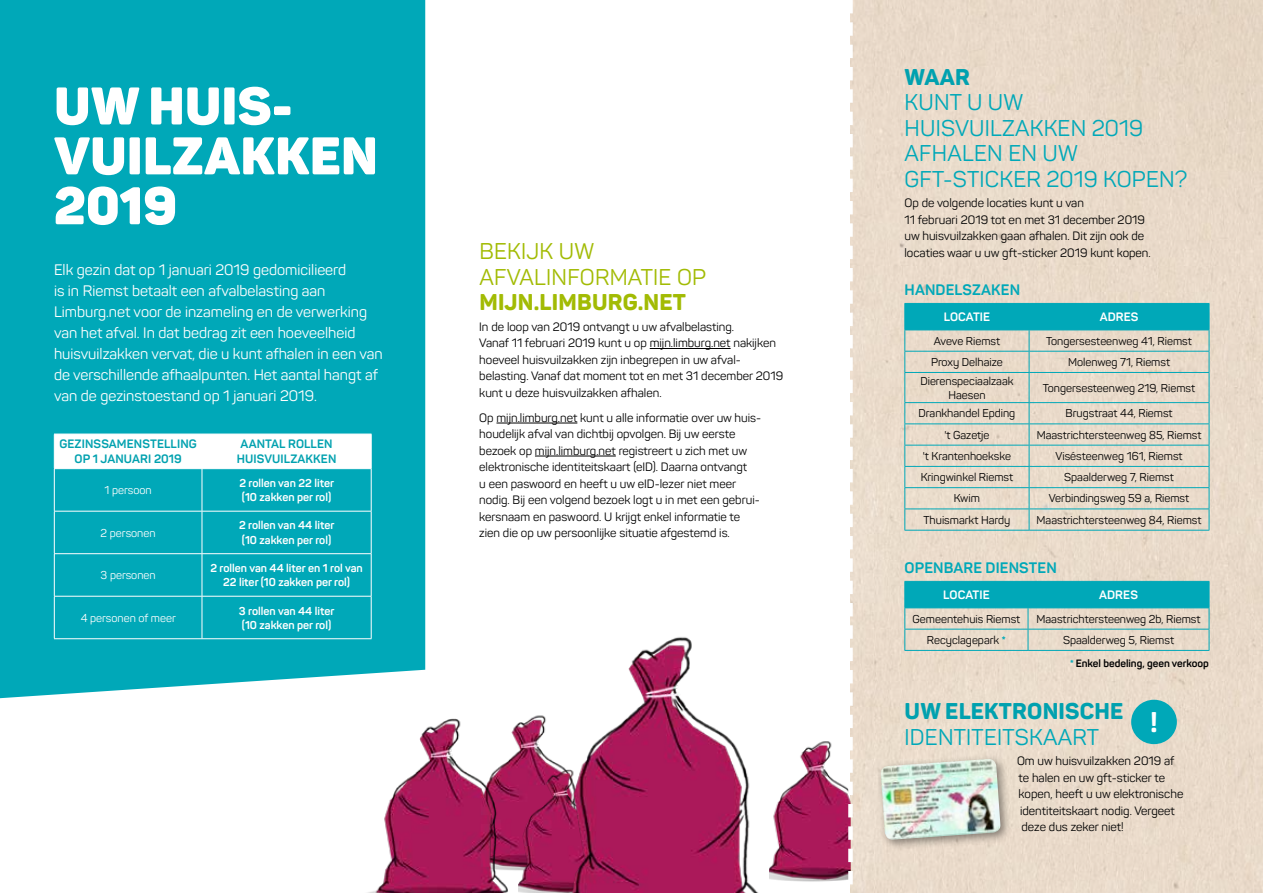
<style>
.page{position:relative;width:1263px;height:893px;background:#fff}
.page>*{position:absolute;margin:0;border:0;box-sizing:border-box;transform-origin:0 0}
.t1{font:900 52.2px/49.9px "Panton";letter-spacing:.01em;color:#fff}
.t2{font:800 27px "Panton";color:#fff}
.t3{font:22.5px/25.5px "Panton";letter-spacing:.01em;color:#00a8b8}
.t4{font:22.5px/25.5px "Panton";letter-spacing:.01em;color:#a2bb04}
.t5{font:800 22.5px "Panton";letter-spacing:.01em;color:#00a1af}
.t6{font:800 22.5px "Panton";letter-spacing:.01em;color:#a2bb04}
.t7{font:15px/21px "Panton";color:#fff}
.t8{font:700 15px "Panton";letter-spacing:.01em;color:#00a8b8}
.t9{font:12px/16.5px "Panton";color:#000}
.t10{font:700 12px/14.7px "Panton";letter-spacing:.01em;color:#00a1af;text-align:center}
.t11{font:700 12px "Panton";letter-spacing:.01em;color:#fff}
.t12{font:11.25px/14.2px "Panton";color:#000;text-align:center}
.t13{font:700 11.25px/14.2px "Panton";color:#fff}
.t14{font:11.25px "Panton";color:#fff}
.t15{font:700 10.5px "Panton";color:#000}
.s1{font-weight:900;color:#00a8b8}
</style>
<div class="page">
<div style="left:0;top:0;width:425px;height:698px;background:#00a8b8"></div>
<img style="left:770px;top:741px;width:78px;height:141px">
<img style="left:532px;top:715px;width:14px;height:28px">
<img style="left:532px;top:743px;width:31px;height:150px">
<img style="left:563px;top:637px;width:207px;height:256px">
<div style="left:853px;top:0;width:410px;height:893px;background:#e9daca"></div>
<svg style="left:55px;top:435px;width:316px;height:33px"></svg>
<hr style="left:54px;top:434px;width:148px;height:1px;background:#fff">
<hr style="left:54px;top:434px;width:1px;height:34px;background:#fff">
<hr style="left:202px;top:434px;width:169px;height:1px;background:#fff">
<hr style="left:202px;top:434px;width:1px;height:34px;background:#fff">
<hr style="left:371px;top:434px;width:1px;height:34px;background:#fff">
<hr style="left:54px;top:468px;width:148px;height:1px;background:#fff">
<hr style="left:54px;top:469px;width:1px;height:42px;background:#fff">
<hr style="left:202px;top:468px;width:169px;height:1px;background:#fff">
<hr style="left:202px;top:469px;width:1px;height:42px;background:#fff">
<hr style="left:371px;top:469px;width:1px;height:42px;background:#fff">
<hr style="left:54px;top:511px;width:148px;height:1px;background:#fff">
<hr style="left:54px;top:511px;width:1px;height:42px;background:#fff">
<hr style="left:202px;top:511px;width:169px;height:1px;background:#fff">
<hr style="left:202px;top:511px;width:1px;height:42px;background:#fff">
<hr style="left:371px;top:511px;width:1px;height:42px;background:#fff">
<hr style="left:54px;top:553px;width:148px;height:1px;background:#fff">
<hr style="left:54px;top:554px;width:1px;height:42px;background:#fff">
<hr style="left:202px;top:553px;width:169px;height:1px;background:#fff">
<hr style="left:202px;top:554px;width:1px;height:42px;background:#fff">
<hr style="left:371px;top:554px;width:1px;height:42px;background:#fff">
<hr style="left:54px;top:596px;width:148px;height:1px;background:#fff">
<hr style="left:54px;top:596px;width:1px;height:42px;background:#fff">
<hr style="left:202px;top:596px;width:169px;height:1px;background:#fff">
<hr style="left:202px;top:596px;width:1px;height:42px;background:#fff">
<hr style="left:371px;top:596px;width:1px;height:42px;background:#fff">
<hr style="left:54px;top:638px;width:148px;height:1px;background:#fff">
<hr style="left:202px;top:638px;width:169px;height:1px;background:#fff">
<img style="left:344px;top:677px;width:188px;height:216px">
<svg style="left:904px;top:303px;width:306px;height:227px"></svg>
<hr style="left:904px;top:530px;width:125px;height:1px;background:#00a8b8">
<hr style="left:1029px;top:530px;width:180px;height:1px;background:#00a8b8">
<svg style="left:904px;top:581px;width:306px;height:69px"></svg>
<hr style="left:904px;top:650px;width:124px;height:1px;background:#00a8b8">
<hr style="left:1028px;top:650px;width:181px;height:1px;background:#00a8b8">
<div style="left:876px;top:754px;width:136px;height:97px;background:#000;opacity:.45"></div>
<img style="left:880px;top:759px;width:121px;height:81px">
<div style="left:1131px;top:700px;width:46px;height:44px;background:#00a8b8;border-radius:50%"></div>
<svg style="left:848px;top:0;width:5px;height:893px"></svg>
<hr style="left:650px;top:348px;width:81px;height:1px;background:#000">
<hr style="left:496px;top:423px;width:81px;height:1px;background:#000">
<hr style="left:535px;top:456px;width:81px;height:1px;background:#000">
<h1 class="t1" style="left:54px;top:80px;width:325px">UW HUIS-<br>VUILZAKKEN<br>2019</h1>
<p class="t7" style="left:54px;top:259px;width:330px">Elk gezin dat op 1 januari 2019 gedomicilieerd<br>is in Riemst betaalt een afvalbelasting aan Limburg.net voor de inzameling en de verwerking van het afval. In dat bedrag zit een hoeveelheid huisvuilzakken vervat, die u kunt afhalen in een van de verschillende afhaalpunten. Het aantal hangt af van de gezinstoestand op 1 januari 2019.</p>
<p class="t10" style="left:59px;top:437px;width:139px">GEZINSSAMENSTELLING<br>OP 1 JANUARI 2019</p>
<p class="t10" style="left:237px;top:437px;width:101px">AANTAL ROLLEN<br>HUISVUILZAKKEN</p>
<p class="t14" style="left:105px;top:483px;width:49px">1 persoon</p>
<p class="t13" style="left:239px;top:476px;width:96px">2 rollen van 22 liter (10 zakken per rol)</p>
<p class="t14" style="left:101px;top:526px;width:56px">2 personen</p>
<p class="t13" style="left:239px;top:518px;width:97px">2 rollen van 44 liter (10 zakken per rol)</p>
<p class="t14" style="left:101px;top:568px;width:57px">3 personen</p>
<p class="t13" style="left:210px;top:561px;width:154px;text-align:center">2 rollen van 44 liter en 1 rol van<br>22 liter (10 zakken per rol)</p>
<p class="t14" style="left:81px;top:611px;width:97px">4 personen of meer</p>
<p class="t13" style="left:239px;top:603px;width:97px">3 rollen van 44 liter (10 zakken per rol)</p>
<h3 class="t4" style="left:479px;top:238px;width:228px">BEKIJK UW<br>AFVALINFORMATIE OP</h3>
<h3 class="t6" style="left:479px;top:288px;width:208px">MIJN.LIMBURG.NET</h3>
<p class="t9" style="left:479px;top:318px;width:305px">In de loop van 2019 ontvangt u uw afvalbelasting.<br>Vanaf 11 februari 2019 kunt u op mijn.limburg.net nakijken hoeveel huisvuilzakken zijn inbegrepen in uw afval&shy;belasting. Vanaf dat moment tot en met 31 december 2019 kunt u deze huisvuilzakken afhalen.</p>
<p class="t9" style="left:479px;top:409px;width:283px">Op mijn.limburg.net kunt u alle informatie over uw huis&shy;houdelijk afval van dichtbij opvolgen. Bij uw eerste bezoek op mijn.limburg.net registreert u zich met uw elektronische identiteitskaart (eID). Daarna ontvangt<br>u een paswoord en heeft u uw eID-lezer niet meer nodig. Bij een volgend bezoek logt u in met een gebrui&shy;kersnaam en paswoord. U krijgt enkel informatie te zien die op uw persoonlijke situatie afgestemd is.</p>
<h3 class="t5" style="left:905px;top:62px;width:67px">WAAR</h3>
<h3 class="t3" style="left:905px;top:89px;width:284px">KUNT U UW<br>HUISVUILZAKKEN 2019<br>AFHALEN EN UW<br>GFT-STICKER 2019 KOPEN?</h3>
<p class="t9" style="left:904px;top:195px;width:248px">Op de volgende locaties kunt u van<br>11 februari 2019 tot en met 31 december 2019 uw huisvuilzakken gaan afhalen. Dit zijn ook de locaties waar u uw gft-sticker 2019 kunt kopen.</p>
<p class="t8" style="left:904px;top:280px;width:117px">HANDELSZAKEN</p>
<p class="t11" style="left:944px;top:309px;width:48px">LOCATIE</p>
<p class="t11" style="left:1100px;top:309px;width:40px">ADRES</p>
<p class="t12" style="left:934px;top:334px;width:68px">Aveve Riemst</p>
<p class="t12" style="left:1046px;top:334px;width:147px">Tongersesteenweg 41, Riemst</p>
<p class="t12" style="left:931px;top:355px;width:73px">Proxy Delhaize</p>
<p class="t12" style="left:1068px;top:355px;width:104px">Molenweg 71, Riemst</p>
<p class="t12" style="left:920px;top:373px;width:95px">Dierenspeciaalzaak<br>Haesen</p>
<p class="t12" style="left:1043px;top:381px;width:154px">Tongersesteenweg 219, Riemst</p>
<p class="t12" style="left:918px;top:406px;width:98px">Drankhandel Epding</p>
<p class="t12" style="left:1065px;top:406px;width:109px">Brugstraat 44, Riemst</p>
<p class="t12" style="left:944px;top:428px;width:47px">'t Gazetje</p>
<p class="t12" style="left:1037px;top:428px;width:166px">Maastrichtersteenweg 85, Riemst</p>
<p class="t12" style="left:923px;top:449px;width:90px">'t Krantenhoekske</p>
<p class="t12" style="left:1055px;top:449px;width:129px">Visésteenweg 161, Riemst</p>
<p class="t12" style="left:921px;top:470px;width:94px">Kringwinkel Riemst</p>
<p class="t12" style="left:1064px;top:470px;width:111px">Spaalderweg 7, Riemst</p>
<p class="t12" style="left:954px;top:491px;width:28px">Kwim</p>
<p class="t12" style="left:1049px;top:491px;width:142px">Verbindingsweg 59 a, Riemst</p>
<p class="t12" style="left:923px;top:513px;width:88px">Thuismarkt Hardy</p>
<p class="t12" style="left:1036px;top:513px;width:166px">Maastrichtersteenweg 84, Riemst</p>
<p class="t8" style="left:904px;top:558px;width:154px">OPENBARE DIENSTEN</p>
<p class="t11" style="left:943px;top:587px;width:48px">LOCATIE</p>
<p class="t11" style="left:1099px;top:587px;width:40px">ADRES</p>
<p class="t12" style="left:912px;top:612px;width:109px">Gemeentehuis Riemst</p>
<p class="t12" style="left:1036px;top:612px;width:166px">Maastrichtersteenweg 2b, Riemst</p>
<p class="t12" style="left:927px;top:633px;width:80px">Recyclagepark <span class="s1">*</span></p>
<p class="t12" style="left:1063px;top:633px;width:112px">Spaalderweg 5, Riemst</p>
<p class="t15" style="left:1070px;top:657px;width:140px"><span class="s1">*</span> Enkel bedeling, geen verkoop</p>
<h3 class="t5" style="left:905px;top:697px;width:220px">UW ELEKTRONISCHE</h3>
<h3 class="t3" style="left:905px;top:724px;width:196px">IDENTITEITSKAART</h3>
<p class="t9" style="left:1017px;top:753px;width:168px">Om uw huisvuilzakken 2019 af te halen en uw gft-sticker te kopen, heeft u uw elektronische identiteitskaart nodig. Vergeet deze dus zeker niet!</p>
<h2 class="t2" style="left:1150px;top:705px;width:9px">!</h2>
</div>
